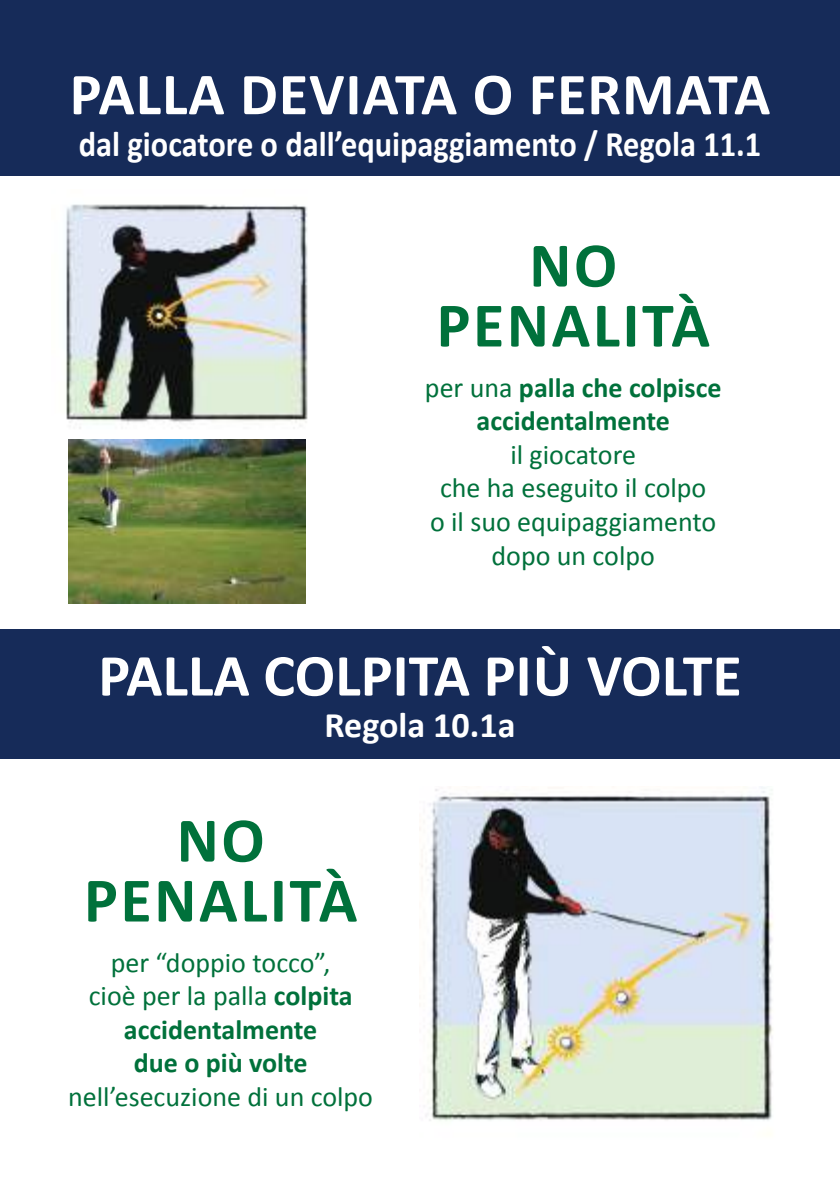
<style>
.page{position:relative;width:840px;height:1191px;background:#fff}
.page>*{position:absolute;margin:0;border:0;box-sizing:border-box;transform-origin:0 0}
.t1{font:700 64px/60px "Calibri";letter-spacing:.04em;color:#00713b;text-align:center}
.t2{font:700 60px "Calibri";color:#fff}
.t3{font:700 36px "Calibri";color:#fff;scale:.9 1}
.t4{font:700 36px "Calibri";color:#fff}
.t5{font:700 28px/33.6px "Calibri";color:#00713b;text-align:center}
.t6{font:28px/33.6px "Calibri";color:#00713b;text-align:center}
.s1{font-weight:400}
</style>
<div class="page">
<div style="left:0;top:0;width:839px;height:176px;background:#162b59"></div>
<div style="left:0;top:629px;width:839px;height:129px;background:#162b59"></div>
<img style="left:66px;top:204px;width:242px;height:225px">
<img style="left:68px;top:439px;width:237px;height:164px">
<img style="left:419px;top:787px;width:354px;height:334px">
<h2 class="t2" style="left:70px;top:56px;width:702px">PALLA DEVIATA O FERMATA</h2>
<p class="t3" style="left:79px;top:121px;width:759px">dal giocatore o dall’equipaggiamento / Regola 11.1</p>
<h1 class="t1" style="left:436px;top:235px;width:275px">NO<br>PENALITÀ</h1>
<p class="t5" style="left:424px;top:370px;width:298px"><span class="s1">per una</span> palla che colpisce accidentalmente</p>
<p class="t6" style="left:430px;top:438px;width:288px">il giocatore<br>che ha eseguito il colpo o il suo equipaggiamento dopo un colpo</p>
<h2 class="t2" style="left:98px;top:637px;width:644px">PALLA COLPITA PIÙ VOLTE</h2>
<p class="t4" style="left:324px;top:702px;width:192px">Regola 10.1a</p>
<h1 class="t1" style="left:84px;top:810px;width:275px">NO<br>PENALITÀ</h1>
<p class="t5" style="left:89px;top:945px;width:265px"><span class="s1">per “doppio tocco”, cioè per la palla</span> colpita accidentalmente<br>due o più volte</p>
<p class="t6" style="left:68px;top:1080px;width:306px">nell’esecuzione di un colpo</p>
</div>
